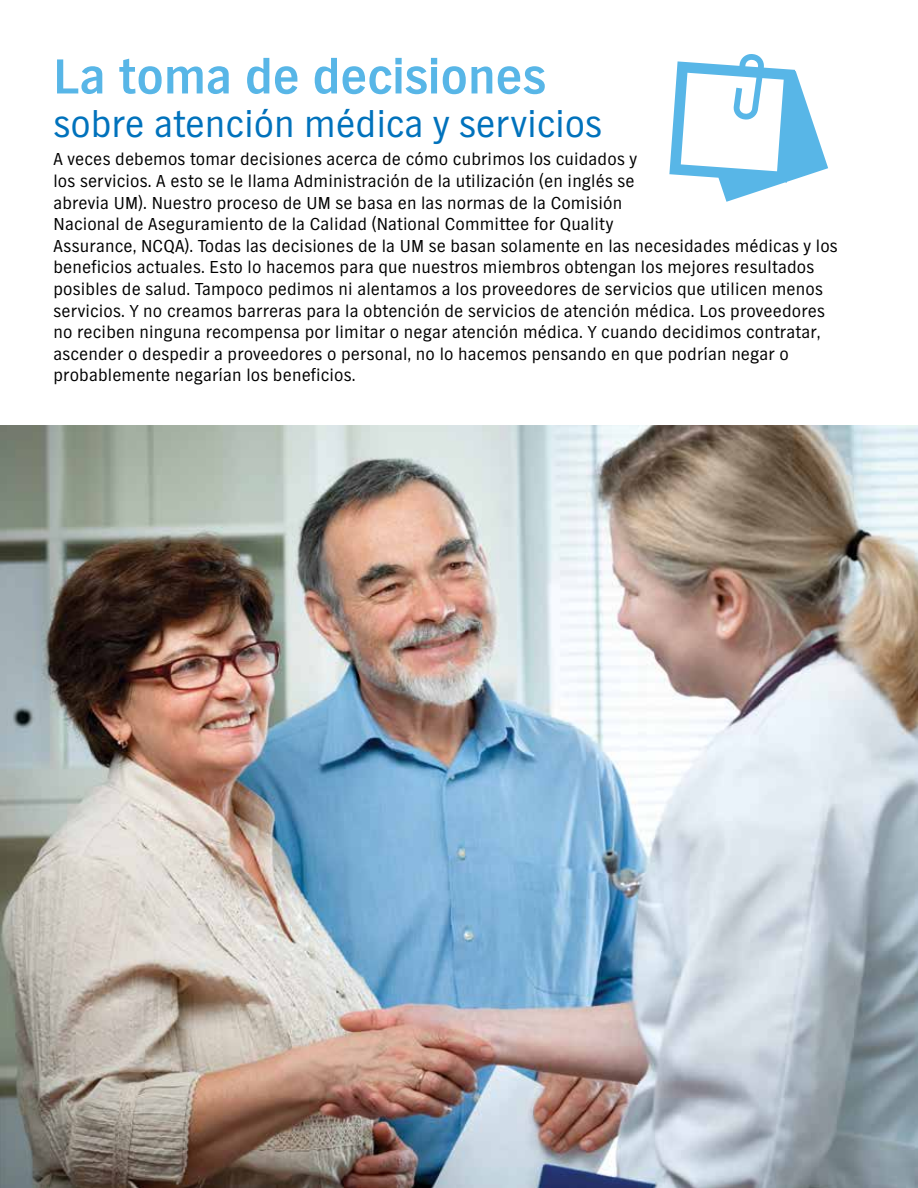
<style>
.page{position:relative;width:918px;height:1188px;background:#fff}
.page>*{position:absolute;margin:0;border:0;box-sizing:border-box;transform-origin:0 0}
.t1{font:700 51px "TV Nord EF";letter-spacing:.005em;color:#58b6e7}
.t2{font:39px "TV Nord EF";color:#0072bc}
.t3{font:18px/21.6px "TV Nord EF";letter-spacing:.01em;color:#000}
</style>
<div class="page">
<svg style="left:669px;top:54px;width:159px;height:148px"></svg>
<img style="left:0;top:426px;width:918px;height:762px">
<h2 class="t1" style="left:54px;top:48px;width:494px">La toma de decisiones</h2>
<h2 class="t2" style="left:54px;top:103px;width:550px">sobre atención médica y servicios</h2>
<p class="t3" style="left:54px;top:148px;width:786px">A veces debemos tomar decisiones acerca de cómo cubrimos los cuidados y<br>los servicios. A esto se le llama Administración de la utilización (en inglés se<br>abrevia UM). Nuestro proceso de UM se basa en las normas de la Comisión<br>Nacional de Aseguramiento de la Calidad (National Committee for Quality<br>Assurance, NCQA). Todas las decisiones de la UM se basan solamente en las necesidades médicas y los beneficios actuales. Esto lo hacemos para que nuestros miembros obtengan los mejores resultados posibles de salud. Tampoco pedimos ni alentamos a los proveedores de servicios que utilicen menos servicios. Y no creamos barreras para la obtención de servicios de atención médica. Los proveedores no reciben ninguna recompensa por limitar o negar atención médica. Y cuando decidimos contratar, ascender o despedir a proveedores o personal, no lo hacemos pensando en que podrían negar o probablemente negarían los beneficios.</p>
</div>
